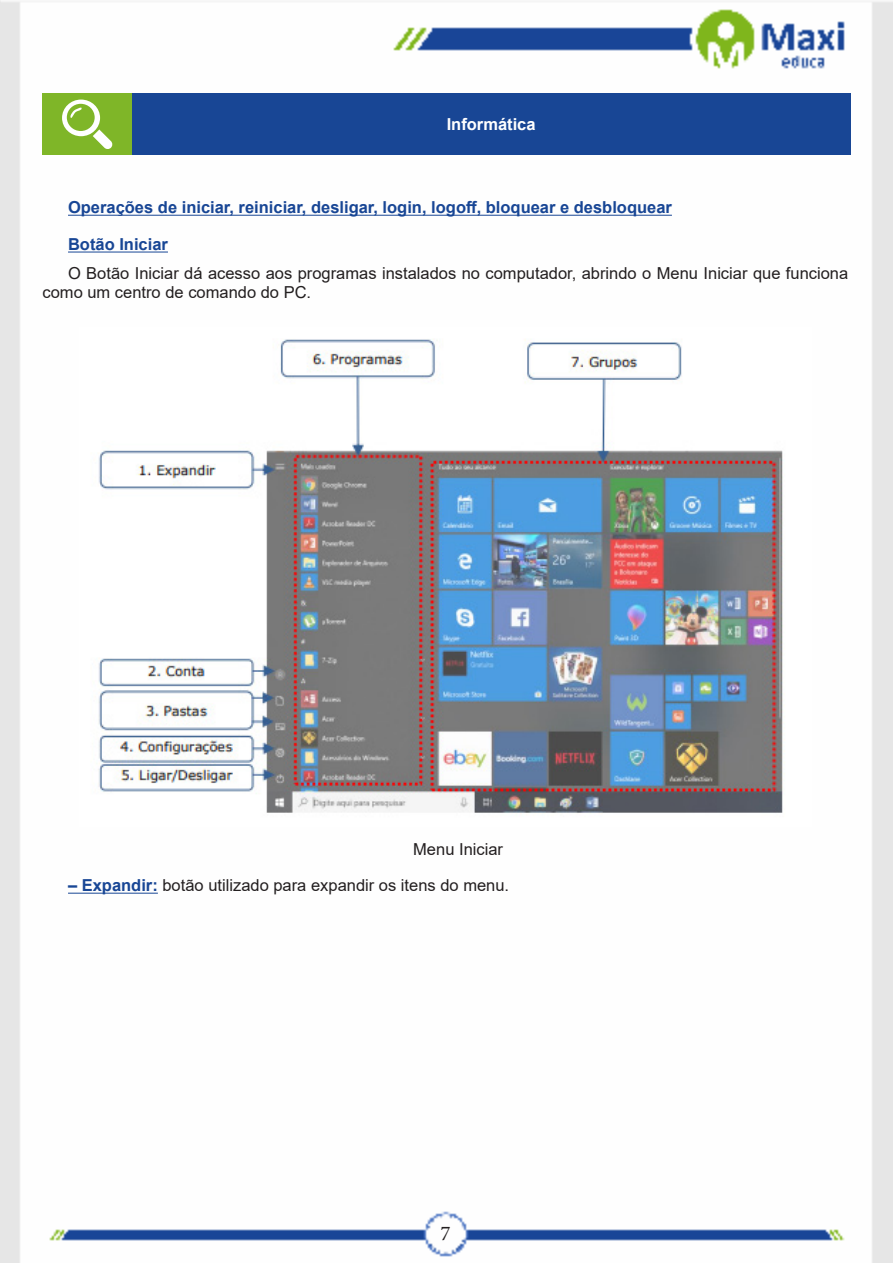
<style>
.page{position:relative;width:893px;height:1263px;background:#fff}
.page>*{position:absolute;margin:0;border:0;box-sizing:border-box;transform-origin:0 0}
.t1{font:21px "Minion Pro";color:#231f20}
.t2{font:16.5px/19.8px "Arial";color:#231f20}
.t3{font:700 16.5px "Arial";color:#184695}
.Titulo_de_Caixa{font:700 16.5px "Arial";color:#fff}
.s1{font-weight:700;color:#184695}
</style>
<div class="page">
<img style="left:0;top:0;width:893px;height:1263px">
<hr style="left:68px;top:215px;width:604px;height:1px;background:#184695">
<hr style="left:68px;top:252px;width:100px;height:1px;background:#184695">
<hr style="left:68px;top:893px;width:90px;height:1px;background:#184695">
<div style="left:43px;top:94px;width:89px;height:61px;background:#7fb628"></div>
<div style="left:132px;top:94px;width:718px;height:61px;background:#184695"></div>
<svg style="left:62px;top:100px;width:51px;height:49px"></svg>
<img style="left:80px;top:328px;width:731px;height:498px">
<p class="Titulo_de_Caixa" style="left:447px;top:113px;width:90px">Informática</p>
<p class="t3" style="left:68px;top:196px;width:605px">Operações de iniciar, reiniciar, desligar, login, logoff, bloquear e desbloquear</p>
<p class="t3" style="left:68px;top:233px;width:101px">Botão Iniciar</p>
<p class="t2" style="left:43px;top:263px;width:807px;text-indent:26px">O Botão Iniciar dá acesso aos programas instalados no computador, abrindo o Menu Iniciar que funciona como um centro de comando do PC.</p>
<p class="t2" style="left:413px;top:839px;width:91px">Menu Iniciar</p>
<p class="t2" style="left:68px;top:876px;width:443px"><span class="s1">– Expandir:</span> botão utilizado para expandir os itens do menu.</p>
<p class="t1" style="left:440px;top:1219px;width:12px">7</p>
</div>
